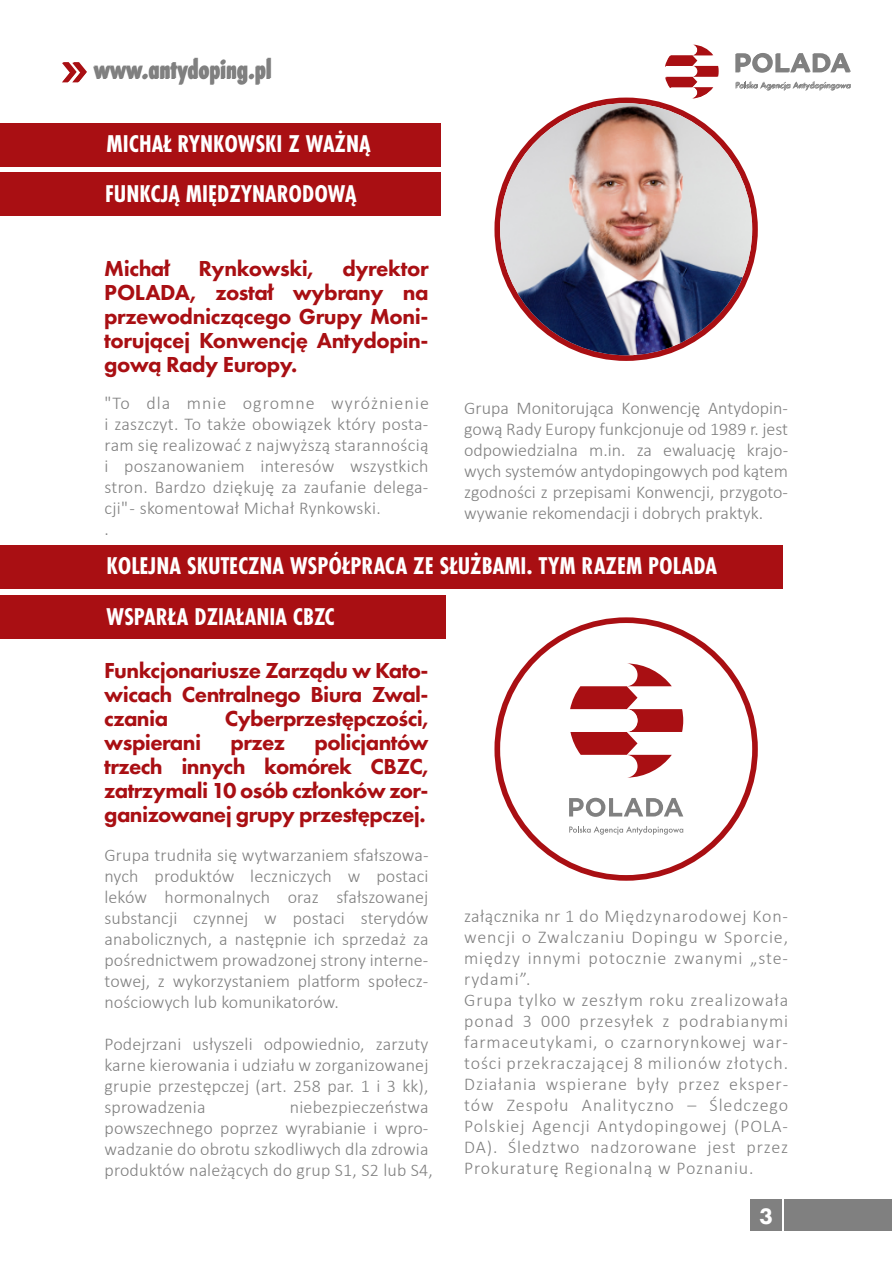
<style>
.page{position:relative;width:893px;height:1263px;background:#fff}
.page>*{position:absolute;margin:0;border:0;box-sizing:border-box;transform-origin:0 0}
.t1{font:700 27.75px "Futura PT Cond";color:#808080}
.t2{font:700 25.2px/51px "Futura PT Cond";color:#fff}
.t3{font:800 23.25px "Futura PT";color:#fff}
.t4{font:800 22.5px/24px "Futura PT";letter-spacing:-.025em;color:#a90f13;text-align:justify}
.t5{font:300 18px/21px "Calibri";letter-spacing:.02em;color:#808080;text-align:justify}
.t6{font:300 18px/21px "Calibri";letter-spacing:.05em;color:#808080}
</style>
<div class="page">
<div style="left:784px;top:1200px;width:108px;height:31px;background:#808080"></div>
<div style="left:750px;top:1200px;width:31px;height:31px;background:#808080"></div>
<svg style="left:494px;top:98px;width:264px;height:263px;background:#ab1d21"></svg>
<img style="left:500px;top:103px;width:252px;height:252px;border-radius:126px">
<svg style="left:494px;top:617px;width:264px;height:264px;background:#b02326"></svg>
<div style="left:500px;top:623px;width:252px;height:252px;background:#fff;border-radius:126px"></div>
<svg style="left:569px;top:798px;width:114px;height:19px"></svg>
<svg style="left:569px;top:826px;width:114px;height:9px"></svg>
<svg style="left:570px;top:663px;width:113px;height:115px"></svg>
<svg style="left:735px;top:53px;width:116px;height:20px"></svg>
<svg style="left:735px;top:81px;width:116px;height:10px"></svg>
<svg style="left:665px;top:45px;width:54px;height:54px"></svg>
<svg style="left:62px;top:62px;width:25px;height:20px"></svg>
<div style="left:0;top:172px;width:440px;height:44px;background:#a90f13"></div>
<div style="left:0;top:123px;width:440px;height:43px;background:#a90f13"></div>
<div style="left:0;top:595px;width:445px;height:43px;background:#a90f13"></div>
<div style="left:0;top:545px;width:782px;height:44px;background:#a90f13"></div>
<h1 class="t1" style="left:95px;top:53px;width:179px">www.antydoping.pl</h1>
<h2 class="t2" style="left:107px;top:118px;width:266px">MICHAŁ RYNKOWSKI Z WAŻNĄ</h2>
<h2 class="t2" style="left:105px;top:168px;width:253px">FUNKCJĄ MIĘDZYNARODOWĄ</h2>
<p class="t4" style="left:104px;top:256px;width:326px;text-indent:238px">dyrektor POLADA, został wybrany na przewodniczącego Grupy Moni&shy;torującej Konwencję Antydopin&shy;gową Rady Europy.</p>
<p class="t5" style="left:104px;top:393px;width:326px;text-align:left">"To dla mnie ogromne wyróżnienie i zaszczyt. To także obowiązek który posta&shy;ram się realizować z najwyższą starannością i poszanowaniem interesów wszystkich stron. Bardzo dziękuję za zaufanie delega&shy;cji" - skomentował Michał Rynkowski.<br>.</p>
<p class="t5" style="left:464px;top:397px;width:325px">Grupa Monitorująca Konwencję Antydopin&shy;gową Rady Europy funkcjonuje od 1989 r. jest odpowiedzialna m.in. za ewaluację krajo&shy;wych systemów antydopingowych pod kątem zgodności z przepisami Konwencji, przygoto&shy;wywanie rekomendacji i dobrych praktyk.</p>
<h2 class="t2" style="left:107px;top:541px;width:612px">KOLEJNA SKUTECZNA WSPÓŁPRACA ZE SŁUŻBAMI. TYM RAZEM POLADA<br>WSPARŁA DZIAŁANIA CBZC</h2>
<p class="t4" style="left:104px;top:658px;width:326px">Funkcjonariusze Zarządu w Kato&shy;wicach Centralnego Biura Zwal&shy;czania</p>
<p class="t4" style="left:104px;top:256px;width:67px">Michał</p>
<p class="t4" style="left:199px;top:256px;width:117px">Rynkowski,</p>
<p class="t4" style="left:225px;top:706px;width:205px">Cyberprzestępczości,</p>
<p class="t4" style="left:104px;top:730px;width:326px;text-indent:210px">policjantów trzech innych komórek CBZC, zatrzymali 10 osób członków zor&shy;ganizowanej grupy przestępczej.</p>
<p class="t5" style="left:104px;top:844px;width:326px">Grupa trudniła się wytwarzaniem sfałszowa&shy;nych produktów leczniczych w postaci leków hormonalnych oraz sfałszowanej substancji czynnej w postaci sterydów anabolicznych, a następnie ich sprzedaż za pośrednictwem prowadzonej strony interne&shy;towej, z wykorzystaniem platform społecz&shy;nościowych lub komunikatorów.</p>
<p class="t5" style="left:104px;top:1033px;width:326px">Podejrzani usłyszeli odpowiednio, zarzuty karne kierowania i udziału w zorganizowanej grupie przestępczej (art. 258 par. 1 i 3 kk), sprowadzenia</p>
<p class="t4" style="left:104px;top:730px;width:98px">wspierani</p>
<p class="t4" style="left:231px;top:730px;width:56px">przez</p>
<p class="t5" style="left:104px;top:1096px;width:330px;text-align:left;text-indent:185px">niebezpieczeństwa powszechnego poprzez wyrabianie i wpro&shy;wadzanie do obrotu szkodliwych dla zdrowia produktów należących do grup S1, S2 lub S4,</p>
<p class="t6" style="left:464px;top:905px;width:325px">załącznika nr 1 do Międzynarodowej Kon&shy;wencji o Zwalczaniu Dopingu w Sporcie, między innymi potocznie zwanymi „ste&shy;rydami”.<br>Grupa tylko w zeszłym roku zrealizowała ponad 3 000 przesyłek z podrabianymi farmaceutykami, o czarnorynkowej war&shy;tości przekraczającej 8 milionów złotych.<br>Działania wspierane były przez eksper&shy;tów Zespołu Analityczno – Śledczego Polskiej Agencji Antydopingowej (POLA-DA). Śledztwo nadzorowane jest przez Prokuraturę Regionalną w Poznaniu.</p>
<p class="t3" style="left:759px;top:1202px;width:15px">3</p>
</div>
